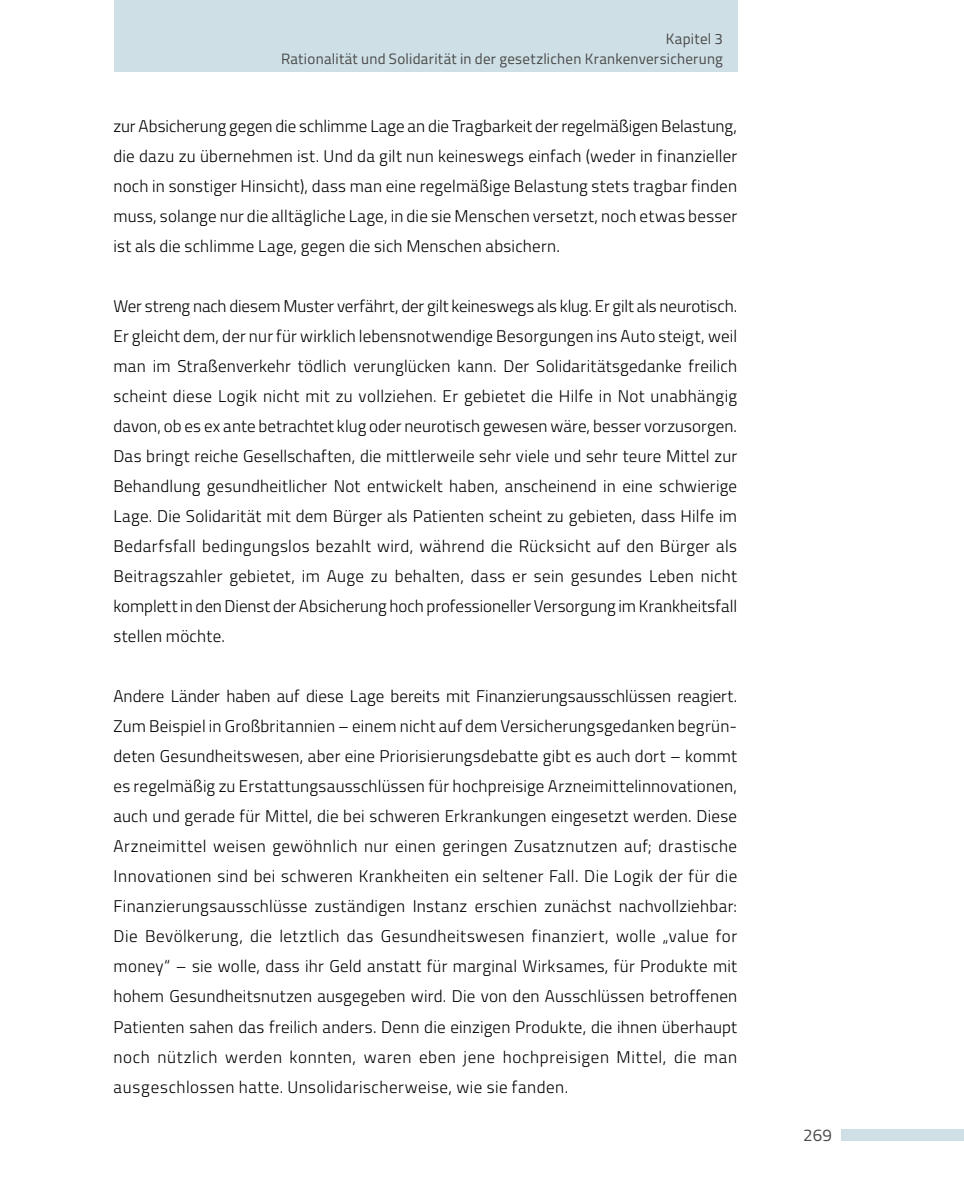
<style>
.page{position:relative;width:964px;height:1191px;background:#fff}
.page>*{position:absolute;margin:0;border:0;box-sizing:border-box;transform-origin:0 0}
.t1{font:300 17px/30px "Titillium";letter-spacing:.015em;color:#000;text-align:justify}
.t2{font:17px "Titillium";color:#4a4a49}
.t3{font:15px/20px "Titillium";letter-spacing:.015em;color:#4a4a49;text-align:right}
</style>
<div class="page">
<div style="left:114px;top:0;width:624px;height:71px;background:#cedfe6"></div>
<div style="left:841px;top:1129px;width:123px;height:11px;background:#cedfe6"></div>
<p class="t3" style="left:281px;top:28px;width:443px">Kapitel 3<br>Rationalität und Solidarität in der gesetzlichen Krankenversicherung</p>
<p class="t1" style="left:113px;top:110px;width:625px">zur Absicherung gegen die schlimme Lage an die Tragbarkeit der regelmäßigen Belastung, die dazu zu übernehmen ist. Und da gilt nun keineswegs einfach (weder in finanzieller noch in sonstiger Hinsicht), dass man eine regelmäßige Belastung stets tragbar finden muss, solange nur die alltägliche Lage, in die sie Menschen versetzt, noch etwas besser ist als die schlimme Lage, gegen die sich Menschen absichern.</p>
<p class="t1" style="left:113px;top:290px;width:625px">Wer streng nach diesem Muster verfährt, der gilt keineswegs als klug. Er gilt als neurotisch.<br>Er gleicht dem, der nur für wirklich lebensnotwendige Besorgungen ins Auto steigt, weil man im Straßenverkehr tödlich verunglücken kann. Der Solidaritätsgedanke freilich scheint diese Logik nicht mit zu vollziehen. Er gebietet die Hilfe in Not unabhängig davon, ob es ex ante betrachtet klug oder neurotisch gewesen wäre, besser vorzusorgen.<br>Das bringt reiche Gesellschaften, die mittlerweile sehr viele und sehr teure Mittel zur Behandlung gesundheitlicher Not entwickelt haben, anscheinend in eine schwierige Lage. Die Solidarität mit dem Bürger als Patienten scheint zu gebieten, dass Hilfe im Bedarfsfall bedingungslos bezahlt wird, während die Rücksicht auf den Bürger als Beitragszahler gebietet, im Auge zu behalten, dass er sein gesundes Leben nicht komplett in den Dienst der Absicherung hoch professioneller Versorgung im Krankheitsfall stellen möchte.</p>
<p class="t1" style="left:113px;top:680px;width:625px">Andere Länder haben auf diese Lage bereits mit Finanzierungsausschlüssen reagiert.<br>Zum Beispiel in Großbritannien – einem nicht auf dem Versicherungsgedanken begrün&shy;deten Gesundheitswesen, aber eine Priorisierungsdebatte gibt es auch dort – kommt es regelmäßig zu Erstattungsausschlüssen für hochpreisige Arzneimittelinnovationen, auch und gerade für Mittel, die bei schweren Erkrankungen eingesetzt werden. Diese Arzneimittel weisen gewöhnlich nur einen geringen Zusatznutzen auf; drastische Innovationen sind bei schweren Krankheiten ein seltener Fall. Die Logik der für die Finanzierungsausschlüsse zuständigen Instanz erschien zunächst nachvollziehbar:<br>Die Bevölkerung, die letztlich das Gesundheitswesen finanziert, wolle „value for money“ – sie wolle, dass ihr Geld anstatt für marginal Wirksames, für Produkte mit hohem Gesundheitsnutzen ausgegeben wird. Die von den Ausschlüssen betroffenen Patienten sahen das freilich anders. Denn die einzigen Produkte, die ihnen überhaupt noch nützlich werden konnten, waren eben jene hochpreisigen Mittel, die man ausgeschlossen hatte. Unsolidarischerweise, wie sie fanden.</p>
<p class="t2" style="left:803px;top:1122px;width:30px">269</p>
</div>
